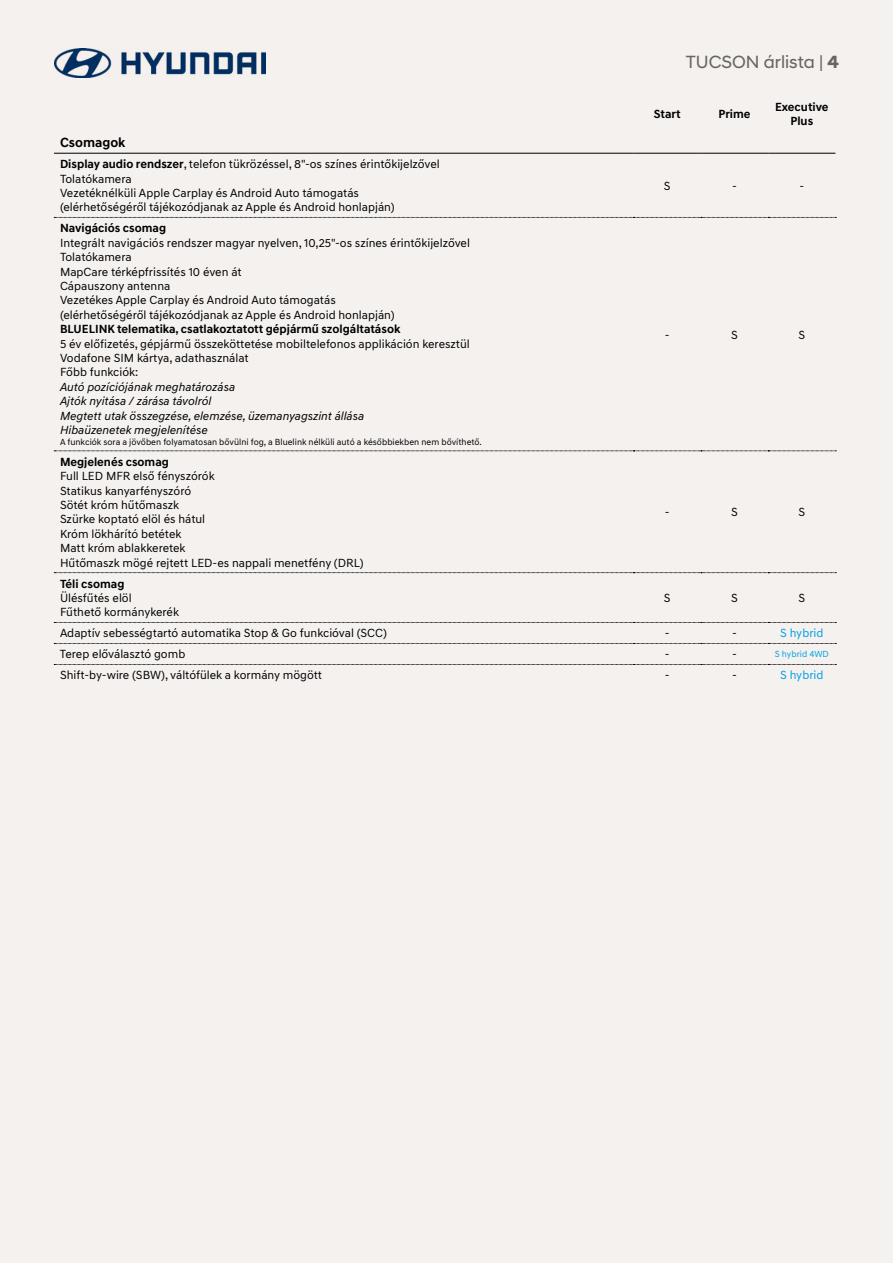
<style>
.page{position:relative;width:893px;height:1263px;background:#f4f1ef}
.page>*{position:absolute;margin:0;border:0;box-sizing:border-box;transform-origin:0 0}
.t1{font:18px "Hyundai Sans Head";color:#666665}
.t2{font:700 13.5px "Hyundai Sans Text";color:#000}
.t3{font:12px/14.4px "Hyundai Sans Text";color:#000}
.t4{font:italic 12px/14.4px "Hyundai Sans Text";color:#000}
.t5{font:700 12px/14.4px "Hyundai Sans Text";color:#000;text-align:center}
.t6{font:12px "Hyundai Sans Text";color:#009fe3}
.t7{font:9px "Hyundai Sans Text";color:#000}
.t8{font:9px "Hyundai Sans Text";color:#009fe3}
.s1{font-weight:700}
</style>
<div class="page">
<img style="left:54px;top:48px;width:212px;height:29px">
<svg style="left:54px;top:217px;width:782px;height:1px"></svg>
<svg style="left:54px;top:451px;width:782px;height:1px"></svg>
<svg style="left:54px;top:572px;width:782px;height:1px"></svg>
<hr style="left:54px;top:153px;width:580px;height:1px;background:#000">
<hr style="left:634px;top:153px;width:67px;height:1px;background:#000">
<hr style="left:701px;top:153px;width:67px;height:1px;background:#000">
<hr style="left:768px;top:153px;width:67px;height:1px;background:#000">
<svg style="left:54px;top:664px;width:782px;height:1px"></svg>
<svg style="left:54px;top:643px;width:782px;height:1px"></svg>
<svg style="left:54px;top:622px;width:782px;height:1px"></svg>
<h1 class="t1" style="left:686px;top:51px;width:155px">TUCSON árlista | <span class="s1">4</span></h1>
<p class="t2" style="left:60px;top:134px;width:67px">Csomagok</p>
<p class="t3" style="left:60px;top:157px;width:381px"><span class="s1">Display audio rendszer</span>, telefon tükrözéssel, 8"-os színes érintőkijelzővel Tolatókamera<br>Vezetéknélküli Apple Carplay és Android Auto támogatás (elérhetőségéről tájékozódjanak az Apple és Android honlapján)</p>
<p class="t5" style="left:60px;top:221px;width:108px">Navigációs csomag</p>
<p class="t3" style="left:60px;top:236px;width:411px">Integrált navigációs rendszer magyar nyelven, 10,25"-os színes érintőkijelzővel Tolatókamera<br>MapCare térképfrissítés 10 éven át<br>Cápauszony antenna<br>Vezetékes Apple Carplay és Android Auto támogatás<br>(elérhetőségéről tájékozódjanak az Apple és Android honlapján)</p>
<p class="t5" style="left:60px;top:322px;width:342px">BLUELINK telematika, csatlakoztatott gépjármű szolgáltatások</p>
<p class="t3" style="left:60px;top:336px;width:411px">5 év előfizetés, gépjármű összeköttetése mobiltelefonos applikáción keresztül<br>Vodafone SIM kártya, adathasználat<br>Főbb funkciók:</p>
<p class="t4" style="left:60px;top:380px;width:306px">Autó pozíciójának meghatározása<br>Ajtók nyitása / zárása távolról<br>Megtett utak összegzése, elemzése, üzemanyagszint állása Hibaüzenetek megjelenítése</p>
<p class="t7" style="left:60px;top:436px;width:423px">A funkciók sora a jövőben folyamatosan bővülni fog, a Bluelink nélküli autó a későbbiekben nem bővíthető.</p>
<p class="t5" style="left:60px;top:454px;width:110px">Megjelenés csomag</p>
<p class="t3" style="left:60px;top:469px;width:305px">Full LED MFR első fényszórók<br>Statikus kanyarfényszóró<br>Sötét króm hűtőmaszk<br>Szürke koptató elöl és hátul<br>Króm lökhárító betétek<br>Matt króm ablakkeretek<br>Hűtőmaszk mögé rejtett LED-es nappali menetfény (DRL)</p>
<p class="t5" style="left:654px;top:107px;width:28px">Start</p>
<p class="t5" style="left:718px;top:107px;width:34px">Prime</p>
<p class="t5" style="left:775px;top:99px;width:55px">Executive<br>Plus</p>
<p class="t3" style="left:664px;top:179px;width:8px">S</p>
<p class="t3" style="left:732px;top:179px;width:6px">-</p>
<p class="t3" style="left:799px;top:179px;width:6px">-</p>
<p class="t3" style="left:665px;top:327px;width:6px">-</p>
<p class="t3" style="left:731px;top:327px;width:8px">S</p>
<p class="t3" style="left:798px;top:327px;width:8px">S</p>
<p class="t3" style="left:665px;top:505px;width:6px">-</p>
<p class="t3" style="left:731px;top:505px;width:8px">S</p>
<p class="t3" style="left:798px;top:505px;width:8px">S</p>
<p class="t5" style="left:60px;top:576px;width:66px">Téli csomag</p>
<p class="t3" style="left:60px;top:591px;width:121px">Ülésfűtés elöl<br>Fűthető kormánykerék</p>
<p class="t3" style="left:664px;top:591px;width:8px">S</p>
<p class="t3" style="left:731px;top:591px;width:8px">S</p>
<p class="t3" style="left:798px;top:591px;width:8px">S</p>
<p class="t3" style="left:60px;top:626px;width:329px">Adaptív sebességtartó automatika Stop &amp; Go funkcióval (SCC)</p>
<p class="t3" style="left:665px;top:626px;width:6px">-</p>
<p class="t3" style="left:732px;top:626px;width:6px">-</p>
<p class="t6" style="left:780px;top:626px;width:45px">S hybrid</p>
<p class="t3" style="left:60px;top:647px;width:127px">Terep előválasztó gomb</p>
<p class="t3" style="left:665px;top:647px;width:6px">-</p>
<p class="t3" style="left:732px;top:647px;width:6px">-</p>
<p class="t8" style="left:775px;top:649px;width:56px">S hybrid 4WD</p>
<p class="t3" style="left:60px;top:668px;width:264px">Shift-by-wire (SBW), váltófülek a kormány mögött</p>
<p class="t3" style="left:665px;top:668px;width:6px">-</p>
<p class="t3" style="left:732px;top:668px;width:6px">-</p>
<p class="t6" style="left:780px;top:668px;width:45px">S hybrid</p>
</div>
